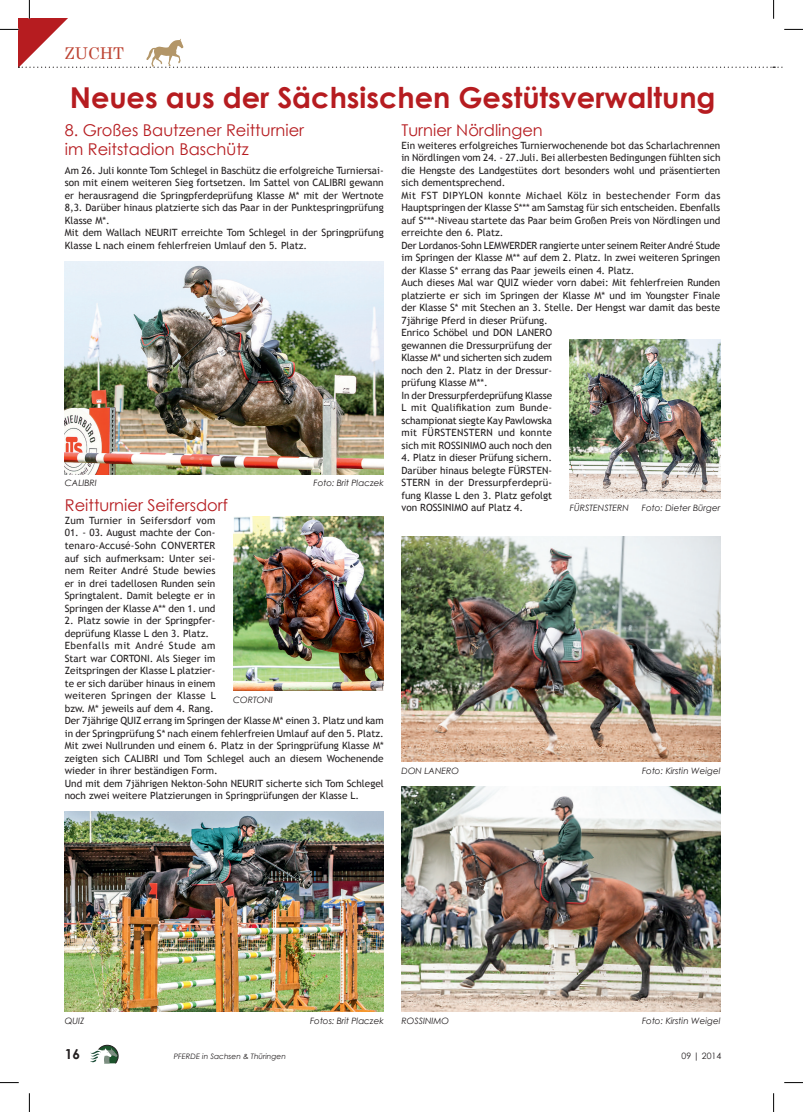
<style>
.page{position:relative;width:803px;height:1112px;background:#fff}
.page>*{position:absolute;margin:0;border:0;box-sizing:border-box;transform-origin:0 0}
.t1{font:700 28.75px "Century Gothic";color:#b61c20}
.t2{font:16.25px/19.5px "Century Gothic";color:#b61c20}
.t3{font:16.25px "Century";color:#bd4332}
.t4{font:700 13.75px "Century Gothic";color:#231f20}
.t5{font:10px/12.5px "Trebuchet MS";color:#231f20}
.t6{font:10px "Trebuchet MS";letter-spacing:.02em;color:#231f20}
.t7{font:italic 8.75px "Century Gothic";color:#231f20}
.t8{font:8.75px "Century Gothic";color:#231f20}
.t9{font:italic 7.5px "Century Gothic";color:#231f20}
</style>
<div class="page">
<svg style="left:90px;top:1044px;width:29px;height:20px"></svg>
<img style="left:65px;top:261px;width:319px;height:213px">
<img style="left:570px;top:339px;width:150px;height:159px">
<img style="left:401px;top:536px;width:319px;height:225px">
<img style="left:401px;top:786px;width:319px;height:225px">
<img style="left:233px;top:516px;width:151px;height:174px">
<img style="left:65px;top:811px;width:319px;height:200px">
<svg style="left:0;top:1082px;width:19px;height:1px"></svg>
<svg style="left:784px;top:1082px;width:19px;height:1px"></svg>
<svg style="left:29px;top:1093px;width:1px;height:18px"></svg>
<svg style="left:0;top:0;width:803px;height:68px"></svg>
<svg style="left:773px;top:1093px;width:1px;height:18px"></svg>
<h2 class="t3" style="left:65px;top:40px;width:61px">ZUCHT</h2>
<h1 class="t1" style="left:70px;top:75px;width:647px">Neues aus der Sächsischen Gestütsverwaltung</h1>
<h2 class="t2" style="left:65px;top:120px;width:241px">8. Großes Bautzener Reitturnier im Reitstadion Baschütz</h2>
<p class="t5" style="left:65px;top:164px;width:320px">Am 26. Juli konnte Tom Schlegel in Baschütz die erfolgreiche Turniersai&shy;son mit einem weiteren Sieg fortsetzen. Im Sattel von CALIBRI gewann er herausragend die Springpferdeprüfung Klasse M* mit der Wertnote 8,3. Darüber hinaus platzierte sich das Paar in der Punktespringprüfung Klasse M*.<br>Mit dem Wallach NEURIT erreichte Tom Schlegel in der Springprüfung Klasse L nach einem fehlerfreien Umlauf den 5. Platz.</p>
<h2 class="t2" style="left:401px;top:120px;width:143px">Turnier Nördlingen</h2>
<p class="t5" style="left:401px;top:139px;width:320px">Ein weiteres erfolgreiches Turnierwochenende bot das Scharlachrennen in Nördlingen vom 24. - 27.Juli. Bei allerbesten Bedingungen fühlten sich die Hengste des Landgestütes dort besonders wohl und präsentierten sich dementsprechend.<br>Mit FST DIPYLON konnte Michael Kölz in bestechender Form das Hauptspringen der Klasse S*** am Samstag für sich entscheiden. Ebenfalls auf S***-Niveau startete das Paar beim Großen Preis von Nördlingen und erreichte den 6. Platz.<br>Der Lordanos-Sohn LEMWERDER rangierte unter seinem Reiter André Stude im Springen der Klasse M** auf dem 2. Platz. In zwei weiteren Springen der Klasse S* errang das Paar jeweils einen 4. Platz.<br>Auch dieses Mal war QUIZ wieder vorn dabei: Mit fehlerfreien Runden platzierte er sich im Springen der Klasse M* und im Youngster Finale der Klasse S* mit Stechen an 3. Stelle. Der Hengst war damit das beste 7jährige Pferd in dieser Prüfung.<br>Enrico Schöbel und DON LANERO<br>gewannen die Dressurprüfung der<br>Klasse M* und sicherten sich zudem<br>noch den 2. Platz in der Dressur-<br>prüfung Klasse M**.<br>In der Dressurpferdeprüfung Klasse<br>L mit Qualifikation zum Bunde-<br>schampionat siegte Kay Pawlowska<br>mit FÜRSTENSTERN und konnte<br>sich mit ROSSINIMO auch noch den</p>
<p class="t5" style="left:401px;top:451px;width:152px;text-align:justify">4. Platz in dieser Prüfung sichern.<br>Darüber hinaus belegte FÜRSTEN-STERN in der Dressurpferdeprü&shy;fung Klasse L den 3. Platz gefolgt von ROSSINIMO auf Platz 4.</p>
<p class="t7" style="left:65px;top:477px;width:33px">CALIBRI</p>
<p class="t7" style="left:314px;top:477px;width:72px">Foto: Brit Placzek</p>
<h2 class="t2" style="left:65px;top:495px;width:165px">Reitturnier Seifersdorf</h2>
<p class="t6" style="left:65px;top:514px;width:152px">Zum Turnier in Seifersdorf vom</p>
<p class="t5" style="left:65px;top:526px;width:152px;text-align:justify">01. - 03. August machte der Con&shy;tenaro-Accusé-Sohn CONVERTER auf sich aufmerksam: Unter sei&shy;nem Reiter André Stude bewies er in drei tadellosen Runden sein Springtalent. Damit belegte er in Springen der Klasse A** den 1. und</p>
<p class="t5" style="left:65px;top:614px;width:320px">2. Platz sowie in der Springpfer-<br>deprüfung Klasse L den 3. Platz.<br>Ebenfalls mit André Stude am<br>Start war CORTONI. Als Sieger im<br>Zeitspringen der Klasse L platzier-<br>te er sich darüber hinaus in einem<br>weiteren Springen der Klasse L<br>bzw. M* jeweils auf dem 4. Rang.<br>Der 7jährige QUIZ errang im Springen der Klasse M* einen 3. Platz und kam in der Springprüfung S* nach einem fehlerfreien Umlauf auf den 5. Platz.<br>Mit zwei Nullrunden und einem 6. Platz in der Springprüfung Klasse M* zeigten sich CALIBRI und Tom Schlegel auch an diesem Wochenende wieder in ihrer beständigen Form.<br>Und mit dem 7jährigen Nekton-Sohn NEURIT sicherte sich Tom Schlegel noch zwei weitere Platzierungen in Springprüfungen der Klasse L.</p>
<p class="t7" style="left:570px;top:502px;width:61px">FÜRSTENSTERN</p>
<p class="t7" style="left:642px;top:502px;width:80px">Foto: Dieter Bürger</p>
<p class="t7" style="left:233px;top:693px;width:41px">CORTONI</p>
<p class="t7" style="left:401px;top:764px;width:59px">DON LANERO</p>
<p class="t7" style="left:642px;top:764px;width:80px">Foto: Kirstin Weigel</p>
<p class="t7" style="left:65px;top:1014px;width:21px">QUIZ</p>
<p class="t7" style="left:310px;top:1014px;width:75px">Fotos: Brit Placzek</p>
<p class="t7" style="left:401px;top:1014px;width:49px">ROSSINIMO</p>
<p class="t7" style="left:642px;top:1014px;width:80px">Foto: Kirstin Weigel</p>
<h3 class="t4" style="left:65px;top:1043px;width:17px">16</h3>
<p class="t9" style="left:174px;top:1051px;width:114px">PFERDE in Sachsen &amp; Thüringen</p>
<p class="t8" style="left:681px;top:1049px;width:41px">09 | 2014</p>
</div>
